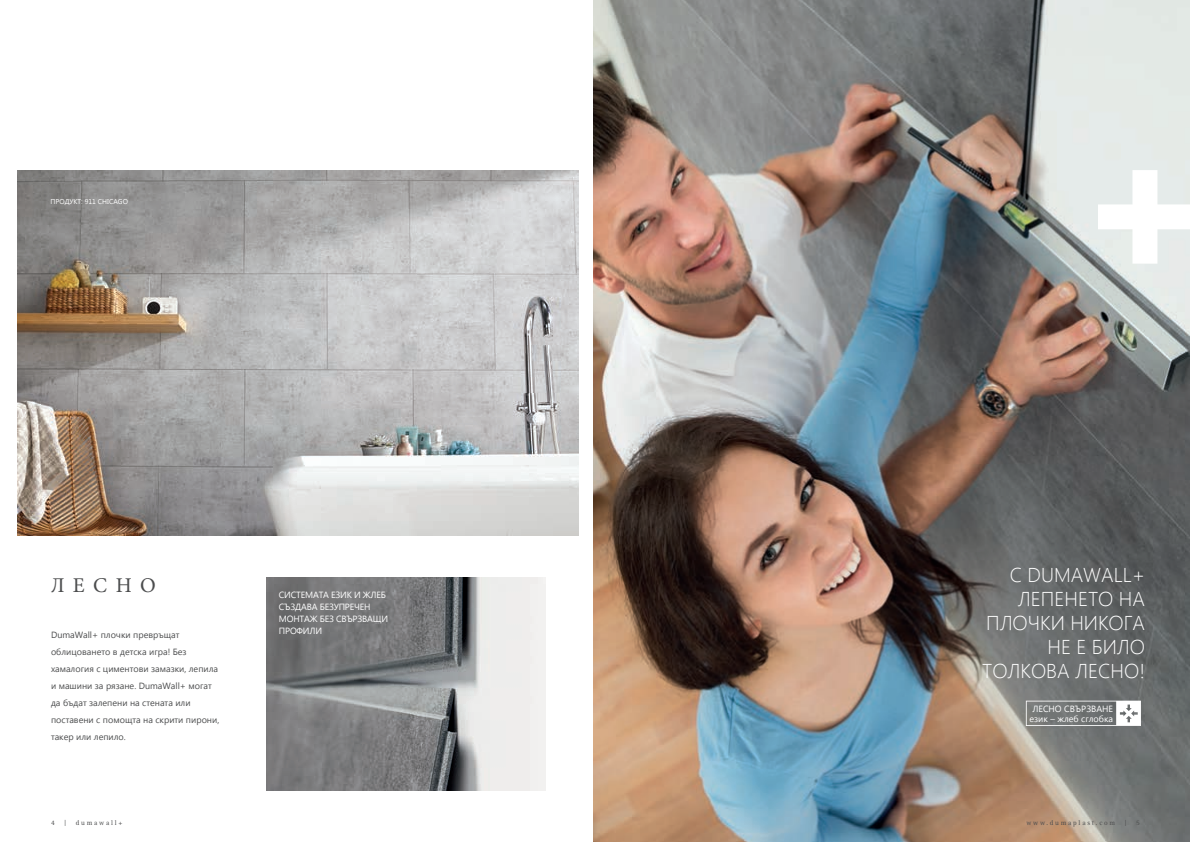
<style>
.page{position:relative;width:1191px;height:842px;background:#fff}
.page>*{position:absolute;margin:0;border:0;box-sizing:border-box;transform-origin:0 0}
.t1{font:21px "Minion Pro";letter-spacing:.4em;color:#4b4c4d}
.t2{font:300 20px/23.9px "Segoe UI";color:#fff;text-align:right}
.t3{font:9px/17px "Segoe UI";color:#4b4c4d}
.t4{font:9px/12px "Segoe UI";letter-spacing:-.02em;color:#fff}
.t5{font:9px/10.1px "Segoe UI";color:#fff;text-align:center}
.t6{font:7px "Rotis Serif";letter-spacing:.25em;color:#4b4c4d}
.t7{font:7px "Segoe UI";color:#fff}
</style>
<div class="page">
<img style="left:17px;top:170px;width:561px;height:365px">
<img style="left:594px;top:1px;width:595px;height:841px">
<img style="left:266px;top:577px;width:279px;height:214px">
<img style="left:941px;top:170px;width:249px;height:160px">
<svg style="left:1025px;top:701px;width:116px;height:25px"></svg>
<p class="t7" style="left:51px;top:196px;width:79px">ПРОДУКТ: 911 CHICAGO</p>
<h1 class="t1" style="left:51px;top:571px;width:106px">ЛЕСНО</h1>
<p class="t3" style="left:51px;top:626px;width:170px">DumaWall+ плочки превръщат облицоването в детска игра! Без хамалогия с циментови замазки, лепила и машини за рязане. DumaWall+ могат да бъдат залепени на стената или поставени с помощта на скрити пирони, такер или лепило.</p>
<p class="t6" style="left:51px;top:819px;width:5px">4</p>
<p class="t6" style="left:64px;top:819px;width:4px">|</p>
<p class="t6" style="left:76px;top:819px;width:48px">dumawall+</p>
<p class="t4" style="left:279px;top:589px;width:111px">СИСТЕМАТА ЕЗИК И ЖЛЕБ<br>СЪЗДАВА БЕЗУПРЕЧЕН<br>МОНТАЖ БЕЗ СВЪРЗВАЩИ<br>ПРОФИЛИ</p>
<h2 class="t2" style="left:982px;top:563px;width:164px">С DUMAWALL+<br>ЛЕПЕНЕТО НА<br>ПЛОЧКИ НИКОГА<br>НЕ Е БИЛО<br>ТОЛКОВА ЛЕСНО!</h2>
<p class="t5" style="left:1029px;top:704px;width:85px">ЛЕСНО СВЪРЗВАНЕ език – жлеб сглобка</p>
<p class="t6" style="left:1026px;top:819px;width:90px">www.dumaplast.com</p>
<p class="t6" style="left:1124px;top:819px;width:4px">|</p>
<p class="t6" style="left:1136px;top:819px;width:5px">5</p>
</div>
